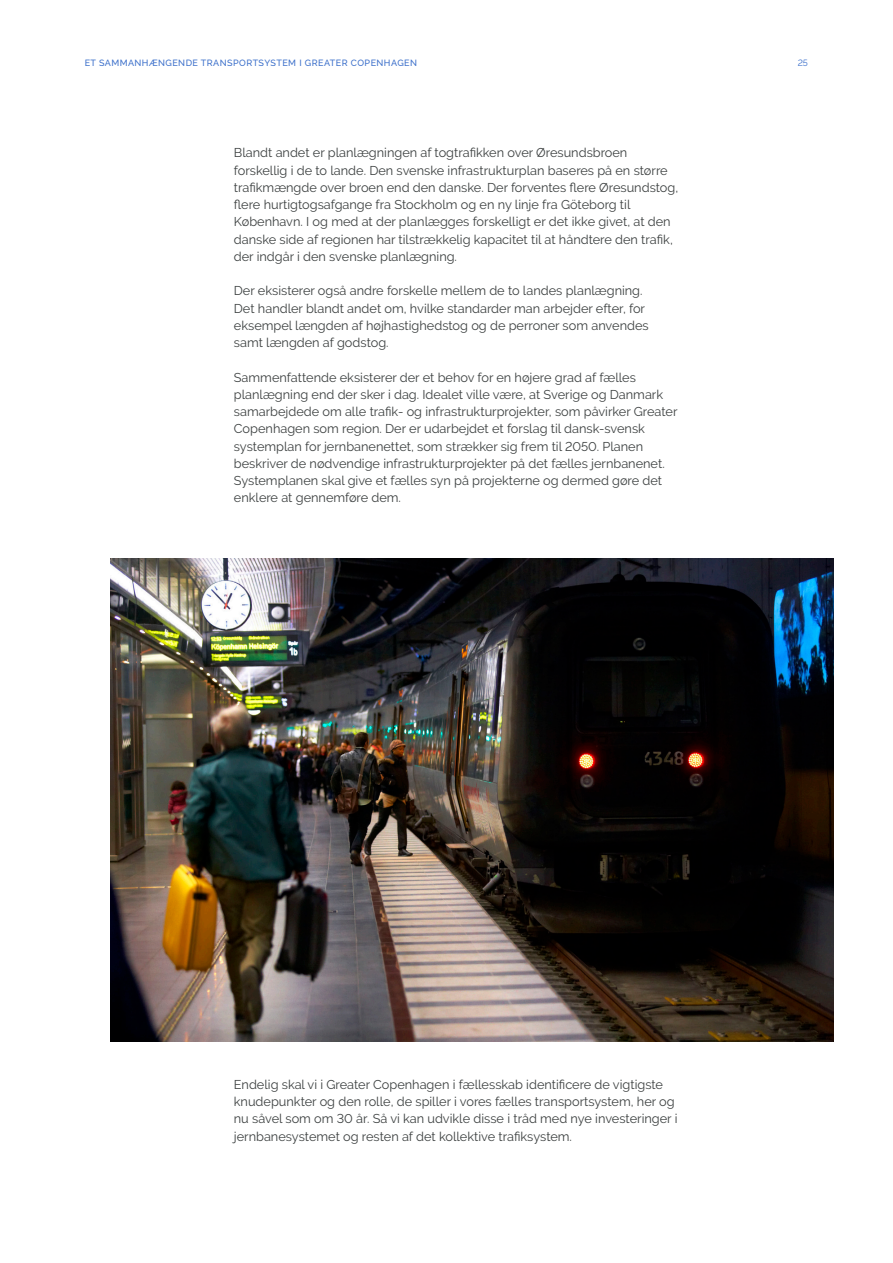
<style>
.page{position:relative;width:893px;height:1263px;background:#fff}
.page>*{position:absolute;margin:0;border:0;box-sizing:border-box;transform-origin:0 0}
.Copy_text{font:12.75px/17.2px "Raleway";color:#3c4040}
.t1{font:500 9px "Raleway";letter-spacing:.05em;color:#3b6fca}
.t2{font:9px "Raleway";color:#3b6fca}
</style>
<div class="page">
<img style="left:111px;top:559px;width:722px;height:483px">
<p class="t1" style="left:85px;top:57px;width:334px">ET SAMMANHÆNGENDE TRANSPORTSYSTEM I GREATER COPENHAGEN</p>
<p class="t2" style="left:798px;top:57px;width:12px">25</p>
<p class="Copy_text" style="left:234px;top:144px;width:446px">Blandt andet er planlægningen af togtrafikken over Øresundsbroen forskellig i de to lande. Den svenske infrastrukturplan baseres på en større trafikmængde over broen end den danske. Der forventes flere Øresundstog, flere hurtigtogsafgange fra Stockholm og en ny linje fra Göteborg til København. I og med at der planlægges forskelligt er det ikke givet, at den danske side af regionen har tilstrækkelig kapacitet til at håndtere den trafik, der indgår i den svenske planlægning.</p>
<p class="Copy_text" style="left:234px;top:282px;width:416px">Der eksisterer også andre forskelle mellem de to landes planlægning.<br>Det handler blandt andet om, hvilke standarder man arbejder efter, for eksempel længden af højhastighedstog og de perroner som anvendes samt længden af godstog.</p>
<p class="Copy_text" style="left:234px;top:368px;width:445px">Sammenfattende eksisterer der et behov for en højere grad af fælles planlægning end der sker i dag. Idealet ville være, at Sverige og Danmark samarbejdede om alle trafik- og infrastrukturprojekter, som påvirker Greater Copenhagen som region. Der er udarbejdet et forslag til dansk-svensk systemplan for jernbanenettet, som strækker sig frem til 2050. Planen beskriver de nødvendige infrastrukturprojekter på det fælles jernbanenet.<br>Systemplanen skal give et fælles syn på projekterne og dermed gøre det enklere at gennemføre dem.</p>
<p class="Copy_text" style="left:234px;top:1076px;width:445px">Endelig skal vi i Greater Copenhagen i fællesskab identificere de vigtigste knudepunkter og den rolle, de spiller i vores fælles transportsystem, her og nu såvel som om 30 år. Så vi kan udvikle disse i tråd med nye investeringer i jernbanesystemet og resten af det kollektive trafiksystem.</p>
</div>
